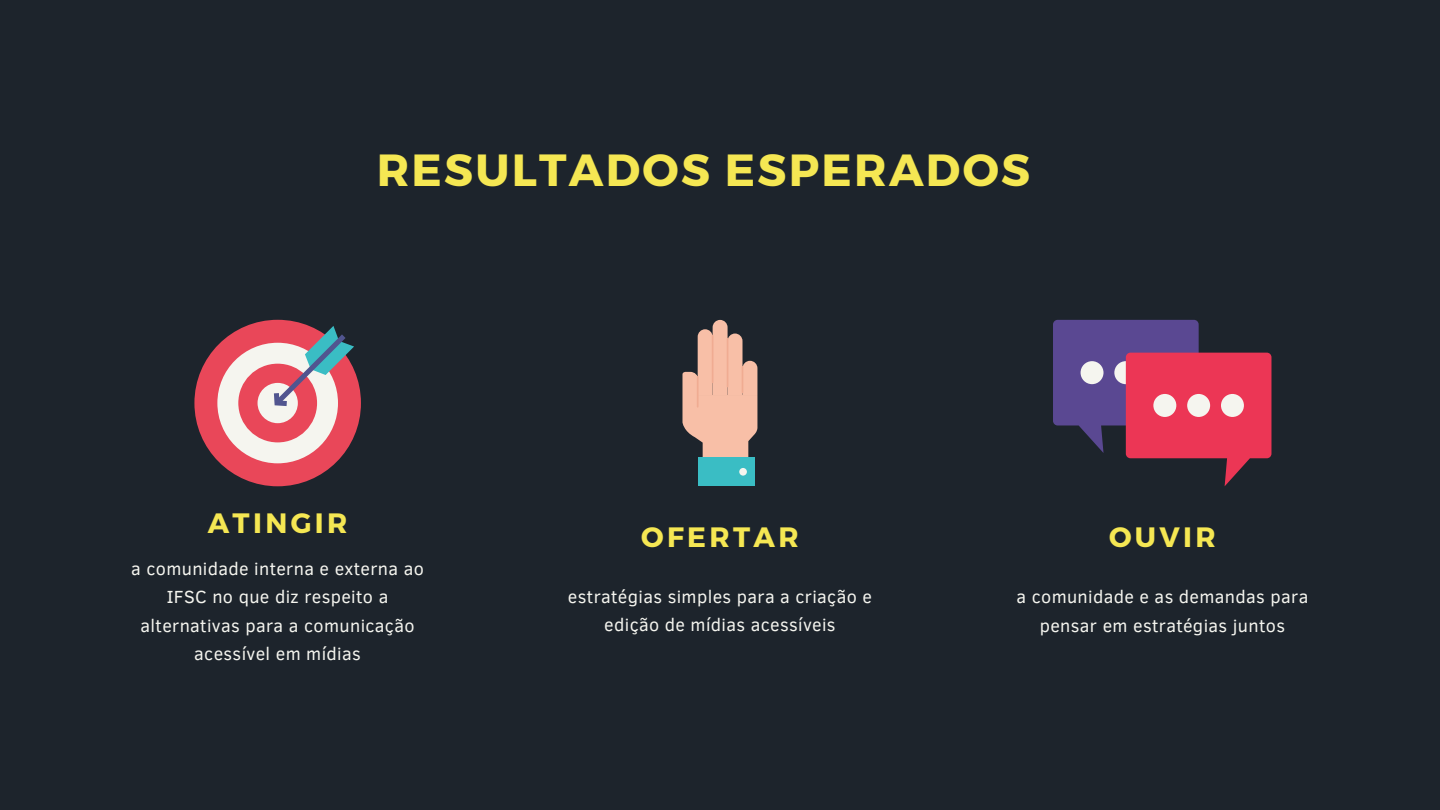
<style>
.page{position:relative;width:1440px;height:810px;background:#1d242c}
.page>*{position:absolute;margin:0;border:0;box-sizing:border-box;transform-origin:0 0}
.t1{font:700 45px "Montserrat";letter-spacing:.05em;color:#f5e753}
.t2{font:700 28px "Montserrat";letter-spacing:.12em;color:#f5e753}
.t3{font:18px/28.5px "Clear Sans";letter-spacing:.02em;color:#f5f5ef;text-align:center}
</style>
<div class="page">
<div style="left:194px;top:320px;width:167px;height:166px;background:#e94759;border-radius:50%"></div>
<div style="left:217px;top:343px;width:121px;height:120px;background:#f5f5ef;border-radius:50%"></div>
<div style="left:238px;top:364px;width:79px;height:78px;background:#e94759;border-radius:50%"></div>
<div style="left:258px;top:383px;width:40px;height:40px;background:#f5f5ef;border-radius:50%"></div>
<svg style="left:270px;top:326px;width:84px;height:84px"></svg>
<svg style="left:683px;top:320px;width:74px;height:137px"></svg>
<div style="left:698px;top:457px;width:56px;height:29px;background:#3abdc4"></div>
<div style="left:739px;top:468px;width:8px;height:8px;background:#f5f5ef;border-radius:50%"></div>
<svg style="left:1053px;top:320px;width:218px;height:166px"></svg>
<div style="left:1153px;top:394px;width:23px;height:23px;background:#f5f5ef;border-radius:50%"></div>
<div style="left:1187px;top:394px;width:23px;height:23px;background:#f5f5ef;border-radius:50%"></div>
<div style="left:1221px;top:394px;width:23px;height:23px;background:#f5f5ef;border-radius:50%"></div>
<h1 class="t1" style="left:377px;top:140px;width:655px">RESULTADOS ESPERADOS</h1>
<h2 class="t2" style="left:208px;top:505px;width:141px">ATINGIR</h2>
<h2 class="t2" style="left:641px;top:519px;width:159px">OFERTAR</h2>
<h2 class="t2" style="left:1109px;top:519px;width:108px">OUVIR</h2>
<p class="t3" style="left:131px;top:553px;width:294px">a comunidade interna e externa ao<br>IFSC no que diz respeito a alternativas para a comunicação acessível em mídias</p>
<p class="t3" style="left:568px;top:581px;width:306px">estratégias simples para a criação e edição de mídias acessíveis</p>
<p class="t3" style="left:1016px;top:582px;width:293px">a comunidade e as demandas para pensar em estratégias juntos</p>
</div>
